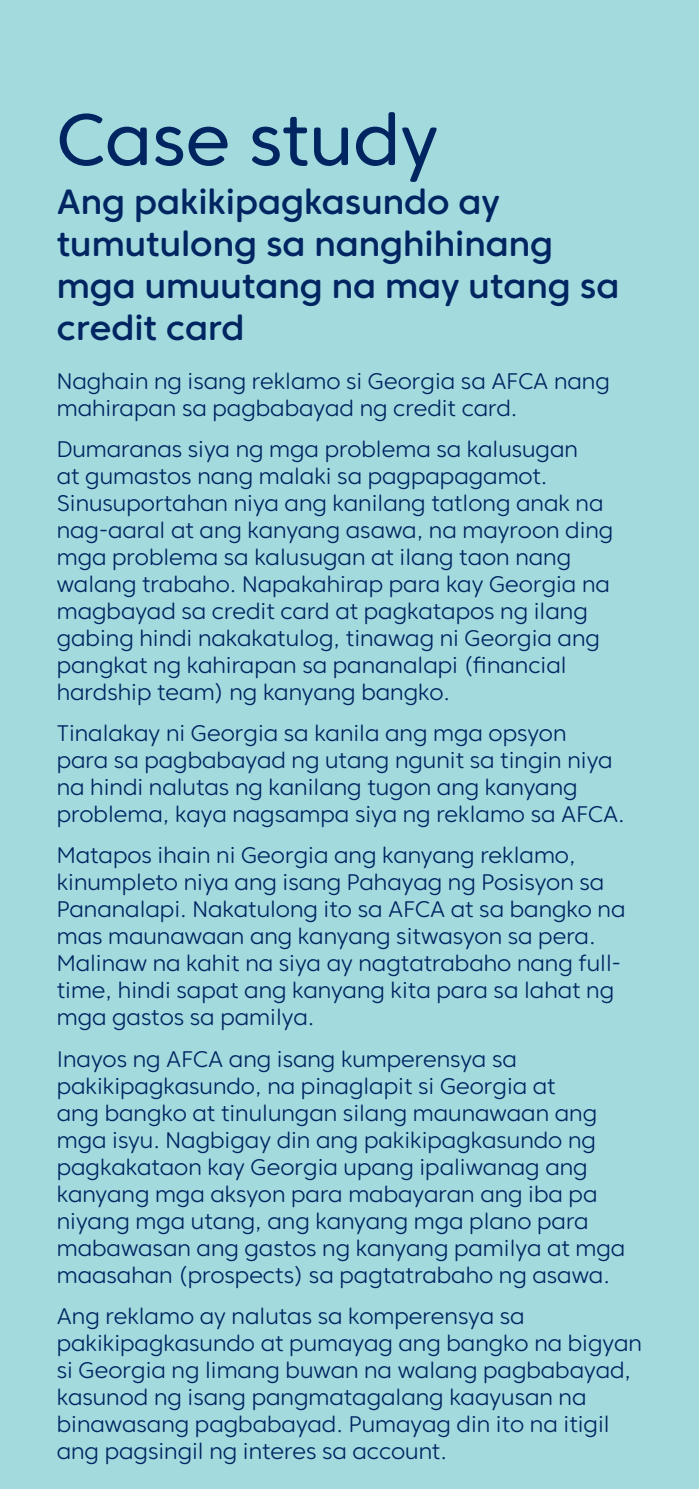
<style>
.page{position:relative;width:699px;height:1489px;background:#fff}
.page>*{position:absolute;margin:0;border:0;box-sizing:border-box;transform-origin:0 0}
.t1{font:72.5px "Core Sans CR 45";color:#002561}
.t2{font:500 35px/42px "Core Sans CR 55";color:#002561}
.t3{font:300 22.5px/27px "Core Sans CR 35";color:#002561}
</style>
<div class="page">
<div style="left:0;top:0;width:698px;height:1488px;background:#a2dade"></div>
<h1 class="t1" style="left:57px;top:94px;width:383px">Case study</h1>
<h2 class="t2" style="left:57px;top:181px;width:563px">Ang pakikipagkasundo ay tumutulong sa nanghihinang mga umuutang na may utang sa credit card</h2>
<p class="t3" style="left:57px;top:367px;width:554px">Naghain ng isang reklamo si Georgia sa AFCA nang mahirapan sa pagbabayad ng credit card.</p>
<p class="t3" style="left:57px;top:435px;width:557px">Dumaranas siya ng mga problema sa kalusugan<br>at gumastos nang malaki sa pagpapagamot.<br>Sinusuportahan niya ang kanilang tatlong anak na nag-aaral at ang kanyang asawa, na mayroon ding mga problema sa kalusugan at ilang taon nang walang trabaho. Napakahirap para kay Georgia na magbayad sa credit card at pagkatapos ng ilang gabing hindi nakakatulog, tinawag ni Georgia ang pangkat ng kahirapan sa pananalapi (financial hardship team) ng kanyang bangko.</p>
<p class="t3" style="left:57px;top:719px;width:569px">Tinalakay ni Georgia sa kanila ang mga opsyon<br>para sa pagbabayad ng utang ngunit sa tingin niya na hindi nalutas ng kanilang tugon ang kanyang problema, kaya nagsampa siya ng reklamo sa AFCA.</p>
<p class="t3" style="left:57px;top:841px;width:569px">Matapos ihain ni Georgia ang kanyang reklamo, kinumpleto niya ang isang Pahayag ng Posisyon sa Pananalapi. Nakatulong ito sa AFCA at sa bangko na mas maunawaan ang kanyang sitwasyon sa pera.<br>Malinaw na kahit na siya ay nagtatrabaho nang full&shy;time, hindi sapat ang kanyang kita para sa lahat ng mga gastos sa pamilya.</p>
<p class="t3" style="left:57px;top:1045px;width:569px">Inayos ng AFCA ang isang kumperensya sa pakikipagkasundo, na pinaglapit si Georgia at<br>ang bangko at tinulungan silang maunawaan ang mga isyu. Nagbigay din ang pakikipagkasundo ng pagkakataon kay Georgia upang ipaliwanag ang kanyang mga aksyon para mabayaran ang iba pa niyang mga utang, ang kanyang mga plano para mabawasan ang gastos ng kanyang pamilya at mga maasahan (prospects) sa pagtatrabaho ng asawa.</p>
<p class="t3" style="left:57px;top:1302px;width:586px">Ang reklamo ay nalutas sa komperensya sa pakikipagkasundo at pumayag ang bangko na bigyan si Georgia ng limang buwan na walang pagbabayad, kasunod ng isang pangmatagalang kaayusan na binawasang pagbabayad. Pumayag din ito na itigil ang pagsingil ng interes sa account.</p>
</div>
